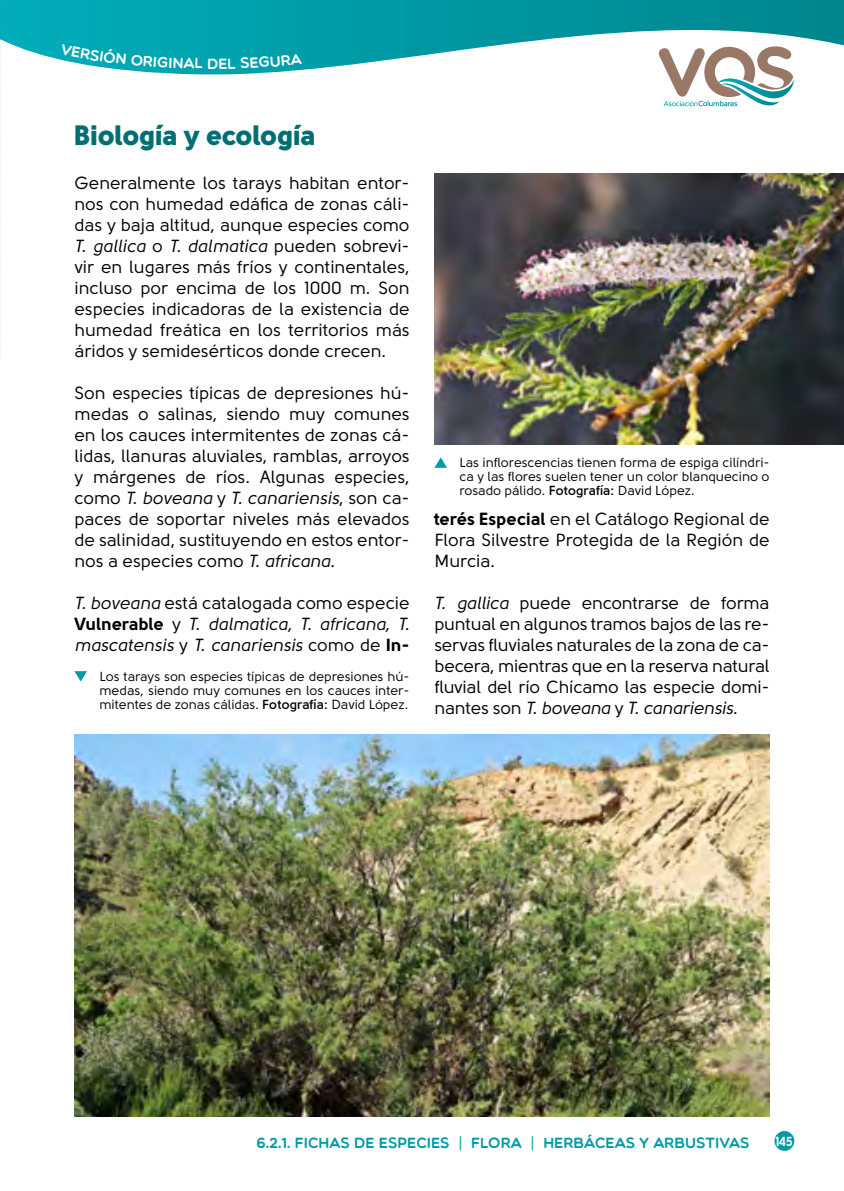
<style>
.page{position:relative;width:844px;height:1191px;background:#fff}
.page>*{position:absolute;margin:0;border:0;box-sizing:border-box;transform-origin:0 0}
.t1{font:28px "Solomon Sans Black";color:#006e73}
.t2{font:17.5px/21px "Solomon Sans Normal";color:#000;text-align:justify}
.t3{font:17.5px/21px "Solomon Sans Normal Italic";color:#000}
.t4{font:14.88px "Multicolore";color:#009ba4}
.t5{font:14.88px "Multicolore";color:#fff}
.t6{font:13.12px/14px "Solomon Sans Normal";color:#000;text-align:justify}
.t7{font:13.12px "Solomon Sans Bold";color:#fff;scale:.9 1}
.s1{font-family:"Solomon Sans Normal"}
.s2{font-family:"Solomon Sans Normal Italic"}
.s3{font-family:"Solomon Sans Bold"}
.s4{font-family:"Solomon Sans Semi";font-weight:700}
</style>
<div class="page">
<svg style="left:1px;top:0;width:842px;height:74px"></svg>
<svg style="left:657px;top:44px;width:137px;height:63px"></svg>
<div style="left:774px;top:1131px;width:20px;height:19px;background:#009ba4;border-radius:50%"></div>
<img style="left:434px;top:174px;width:409px;height:271px">
<svg style="left:434px;top:457px;width:13px;height:11px"></svg>
<svg style="left:74px;top:671px;width:13px;height:10px"></svg>
<img style="left:74px;top:734px;width:695px;height:382px">
<img style="left:0;top:0;width:1px;height:357px">
<svg style="left:60px;top:43px;width:143px;height:26px;background:#10acb7"></svg>
<svg style="left:219px;top:53px;width:83px;height:16px"></svg>
<p class="t5" style="left:207px;top:55px;width:13px">D</p>
<h1 class="t1" style="left:74px;top:119px;width:243px">Biología y ecología</h1>
<p class="t2" style="left:74px;top:172px;width:336px">Generalmente los tarays habitan entor&shy;nos con humedad edáfica de zonas cáli&shy;das y baja altitud, aunque especies como</p>
<p class="t3" style="left:74px;top:235px;width:336px">T. gallica <span class="s1">o</span> T. dalmatica <span class="s1">pueden sobrevi-</span></p>
<p class="t2" style="left:74px;top:256px;width:336px">vir en lugares más fríos y continentales, incluso por encima de los 1000 m. Son especies indicadoras de la existencia de humedad freática en los territorios más áridos y semidesérticos donde crecen.</p>
<p class="t2" style="left:74px;top:382px;width:336px">Son especies típicas de depresiones hú&shy;medas o salinas, siendo muy comunes en los cauces intermitentes de zonas cá&shy;lidas, llanuras aluviales, ramblas, arroyos y márgenes de ríos. Algunas especies,</p>
<p class="t3" style="left:74px;top:487px;width:336px"><span class="s1">como</span> T. boveana <span class="s1">y</span> T. canariensis<span class="s1">, son ca-</span></p>
<p class="t2" style="left:74px;top:508px;width:336px">paces de soportar niveles más elevados de salinidad, sustituyendo en estos entor&shy;nos a especies como <span class="s2">T. africana</span>.</p>
<p class="t2" style="left:74px;top:592px;width:336px"><span class="s2">T. boveana</span> está catalogada como especie</p>
<p class="t3" style="left:74px;top:613px;width:336px"><span class="s3">Vulnerable</span> <span class="s1">y</span> T. dalmatica, T. africana, T. mascatensis <span class="s1">y</span> T. canariensis <span class="s1">como de</span> <span class="s3">In-</span></p>
<p class="t6" style="left:99px;top:669px;width:311px">Los tarays son especies típicas de depresiones hú&shy;medas, siendo muy comunes en los cauces inter&shy;mitentes de zonas cálidas. <span class="s4">Fotografía:</span> David López.</p>
<p class="t6" style="left:459px;top:456px;width:311px">Las inflorescencias tienen forma de espiga cilíndri&shy;ca y las flores suelen tener un color blanquecino o rosado pálido. <span class="s4">Fotografía:</span> David López.</p>
<p class="t2" style="left:434px;top:508px;width:336px"><span class="s3">terés Especial</span> en el Catálogo Regional de Flora Silvestre Protegida de la Región de Murcia.</p>
<p class="t2" style="left:434px;top:592px;width:336px"><span class="s2">T. gallica</span> puede encontrarse de forma puntual en algunos tramos bajos de las re&shy;servas fluviales naturales de la zona de ca&shy;becera, mientras que en la reserva natural fluvial del río Chícamo las especie domi-</p>
<p class="t3" style="left:434px;top:697px;width:305px"><span class="s1">nantes son</span> T. boveana <span class="s1">y</span> T. canariensis<span class="s1">.</span></p>
<p class="t4" style="left:256px;top:1133px;width:494px">6.2.1. FICHAS DE ESPECIES <span class="s1">|</span> FLORA <span class="s1">|</span> HERBÁCEAS Y ARBUSTIVAS</p>
<p class="t7" style="left:775px;top:1133px;width:20px">145</p>
</div>
